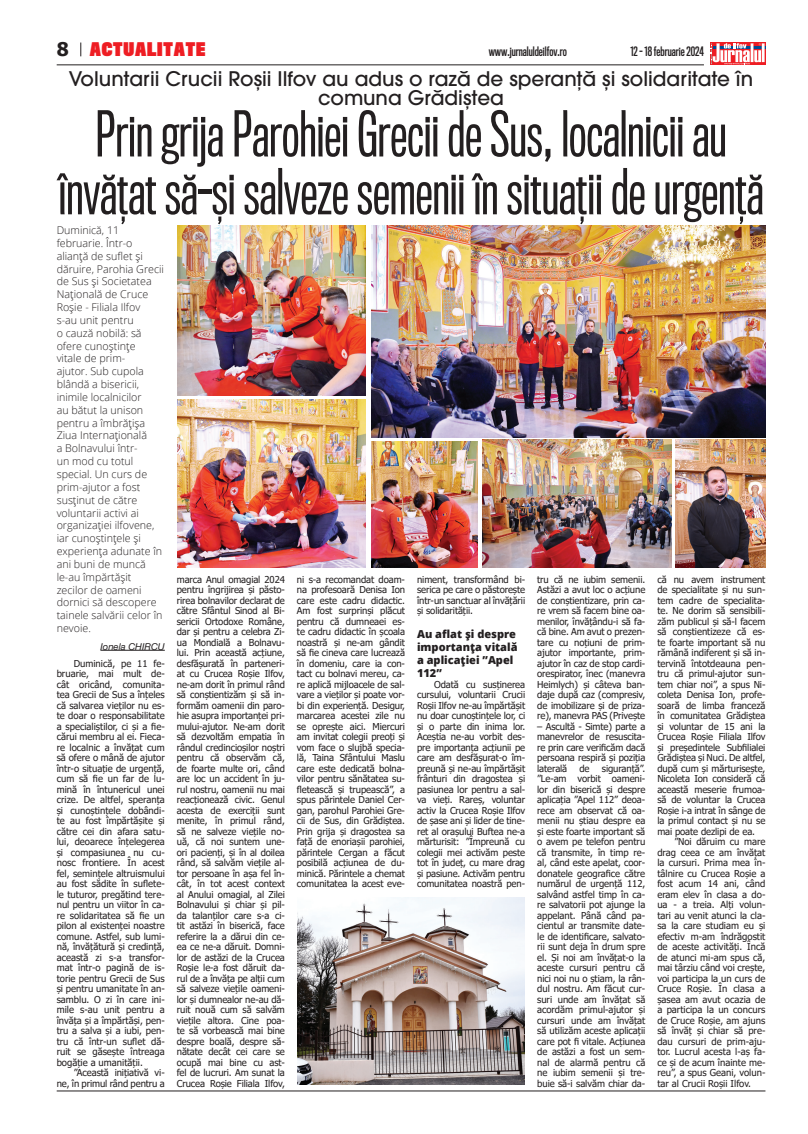
<style>
.page{position:relative;width:808px;height:1134px;background:#fff}
.page>*{position:absolute;margin:0;border:0;box-sizing:border-box;transform-origin:0 0}
.t1{font:58px/57.8px "Titling Gothic FB Comp";color:#231f20;text-align:center}
.t2{font:500 20px/19px "ITC Avant Garde Pro";color:#231f20;text-align:center}
.t3{font:700 18.8px "Tahoma";color:#231f20}
.t4{font:900 17.3px "Titling Gothic FB Comp";letter-spacing:.05em;color:#ee1d23}
.t5{font:600 12px "Titling Gothic FB Comp";color:#231f20}
.t6{font:800 11px/13px "Open Sans";color:#231f20}
.t7{font:300 10.7px/12.8px "Open Sans";color:#231f20}
.t8{font:9.5px/10.5px "Tahoma";letter-spacing:-.01em;color:#231f20;text-align:justify}
.t9{font:italic 9.5px "Helvetica Neue";color:#231f20}
</style>
<div class="page">
<svg style="left:710px;top:43px;width:55px;height:22px"></svg>
<hr style="left:57px;top:64px;width:647px;height:1px;background:#231f20">
<hr style="left:57px;top:1090px;width:708px;height:1px;background:#231f20">
<svg style="left:80px;top:43px;width:1px;height:13px"></svg>
<hr style="left:100px;top:650px;width:65px;height:1px;background:#231f20">
<img style="left:177px;top:400px;width:188px;height:167px">
<img style="left:371px;top:226px;width:394px;height:211px">
<img style="left:482px;top:440px;width:189px;height:127px">
<img style="left:177px;top:226px;width:188px;height:170px">
<img style="left:371px;top:441px;width:107px;height:126px">
<img style="left:676px;top:440px;width:89px;height:127px">
<img style="left:298px;top:897px;width:226px;height:188px">
<h3 class="t3" style="left:57px;top:36px;width:14px">8</h3>
<p class="t5" style="left:489px;top:45px;width:80px">www.jurnaluldeilfov.ro</p>
<p class="t5" style="left:630px;top:45px;width:75px">12 - 18 februarie 2024</p>
<h3 class="t4" style="left:90px;top:38px;width:117px">ACTUALITATE</h3>
<h2 class="t2" style="left:69px;top:69px;width:686px">Voluntarii Crucii Roșii Ilfov au adus o rază de speranță și solidaritate în comuna Grădiștea</h2>
<h1 class="t1" style="left:59px;top:106px;width:706px">Prin grija Parohiei Grecii de Sus, localnicii au învățat să-și salveze semenii în situații de urgență</h1>
<p class="t7" style="left:57px;top:223px;width:109px">Duminică, 11 februarie. Într-o alianță de suflet și dăruire, Parohia Grecii de Sus și Societatea<br>Națională de Cruce<br>Roșie - Filiala Ilfov<br>s-au unit pentru<br>o cauză nobilă: să ofere cunoștințe<br>vitale de prim-<br>ajutor. Sub cupola blândă a bisericii, inimile localnicilor<br>au bătut la unison pentru a îmbrățișa<br>Ziua Internațională<br>a Bolnavului într-<br>un mod cu totul special. Un curs de prim-ajutor a fost susținut de către voluntarii activi ai organizației ilfovene, iar cunoștințele și experiența adunate în ani buni de muncă le-au împărtășit zecilor de oameni dornici să descopere tainele salvării celor în nevoie.</p>
<p class="t9" style="left:100px;top:639px;width:66px">Ionela Chircu</p>
<p class="t8" style="left:57px;top:659px;width:110px;text-indent:17px">Duminică, pe 11 fe&shy;bruarie, mai mult de&shy;cât oricând, comunita&shy;tea Grecii de Sus a înțeles că salvarea vieților nu es&shy;te doar o responsabilitate a specialiștilor, ci și a fie&shy;cărui membru al ei. Fieca&shy;re localnic a învățat cum să ofere o mână de ajutor într-o situație de urgență, cum să fie un far de lu&shy;mină în întunericul unei crize. De altfel, speranța și cunoștințele dobândi&shy;te au fost împărtășite și către cei din afara satu&shy;lui, deoarece înțelegerea și compasiunea nu cu&shy;nosc frontiere. În acest fel, semințele altruismului au fost sădite în suflete&shy;le tuturor, pregătind tere&shy;nul pentru un viitor în ca&shy;re solidaritatea să fie un pilon al existenței noastre comune. Astfel, sub lumi&shy;nă, învățătură și credință, această zi s-a transfor&shy;mat într-o pagină de is&shy;torie pentru Grecii de Sus și pentru umanitate în an&shy;samblu. O zi în care ini&shy;mile s-au unit pentru a învăța și a împărtăși, pen&shy;tru a salva și a iubi, pen&shy;tru că într-un suflet dă&shy;ruit se găsește întreaga bogăție a umanității.</p>
<p class="t8" style="left:57px;top:1068px;width:110px;text-align:right">”Această inițiativă vi-<br>ne, în primul rând pentru a</p>
<p class="t8" style="left:177px;top:575px;width:110px">marca Anul omagial 2024 pentru îngrijirea și păsto&shy;rirea bolnavilor declarat de către Sfântul Sinod al Bi&shy;sericii Ortodoxe Române, dar și pentru a celebra Zi&shy;ua Mondială a Bolnavu&shy;lui. Prin această acțiune, desfășurată în parteneri&shy;at cu Crucea Roșie Ilfov, ne-am dorit în primul rând să conștientizăm și să in&shy;formăm oamenii din paro&shy;hie asupra importanței pri&shy;mului-ajutor. Ne-am dorit să dezvoltăm empatia în rândul credincioșilor noștri pentru că observăm că, de foarte multe ori, când are loc un accident în ju&shy;rul nostru, oamenii nu mai reacționează civic. Genul acesta de exerciții sunt menite, în primul rând, să ne salveze viețile no&shy;uă, că noi suntem une&shy;ori pacienți, și în al doilea rând, să salvăm viețile al&shy;tor persoane în așa fel în&shy;cât, în tot acest context al Anului omagial, al Zilei Bolnavului și chiar și pil&shy;da talanților care s-a ci&shy;tit astăzi în biserică, face referire la a dărui din ce&shy;ea ce ne-a dăruit. Domni&shy;lor de astăzi de la Crucea Roșie le-a fost dăruit da&shy;rul de a învăța pe alții cum să salveze viețile oameni&shy;lor și dumnealor ne-au dă&shy;ruit nouă cum să salvăm viețile altora. Cine poa&shy;te să vorbească mai bine despre boală, despre să&shy;nătate decât cei care se ocupă mai bine cu ast&shy;fel de lucruri. Am sunat la Crucea Roșie Filiala Ilfov,</p>
<p class="t8" style="left:297px;top:574px;width:110px">ni s-a recomandat doam&shy;na profesoară Denisa Ion care este cadru didactic.<br>Am fost surprinși plăcut pentru că dumneaei es&shy;te cadru didactic în școala noastră și ne-am gândit să fie cineva care lucrează în domeniu, care ia con&shy;tact cu bolnavi mereu, ca&shy;re aplică mijloacele de sal&shy;vare a vieților și poate vor&shy;bi din experiență. Desigur, marcarea acestei zile nu se oprește aici. Miercuri am invitat colegii preoți și vom face o slujbă specia&shy;lă, Taina Sfântului Maslu care este dedicată bolna&shy;vilor pentru sănătatea su&shy;fletească și trupească”, a spus părintele Daniel Cer&shy;gan, parohul Parohiei Gre&shy;cii de Sus, din Grădiștea.<br>Prin grija și dragostea sa față de enoriașii parohiei, părintele Cergan a făcut posibilă acțiunea de du&shy;minică. Părintele a chemat comunitatea la acest eve-</p>
<p class="t8" style="left:417px;top:574px;width:110px">niment, transformând bi&shy;serica pe care o păstorește într-un sanctuar al învățării și solidarității.</p>
<p class="t8" style="left:657px;top:575px;width:110px">că nu avem instrument de specialitate și nu sun&shy;tem cadre de specialita&shy;te. Ne dorim să sensibili&shy;zăm publicul și să-l facem să conștientizeze că es&shy;te foarte important să nu rămână indiferent și să in&shy;tervină întotdeauna pen&shy;tru că primul-ajutor sun&shy;tem chiar noi”, a spus Ni&shy;coleta Denisa Ion, profe&shy;soară de limba franceză în comunitatea Grădiștea și voluntar de 15 ani la Crucea Roșie Filiala Ilfov și președintele Subfilialei Grădiștea și Nuci. De altfel, după cum și mărturisește, Nicoleta Ion consideră că această meserie frumoa&shy;să de voluntar la Crucea Roșie i-a intrat în sânge de la primul contact și nu se mai poate dezlipi de ea.</p>
<p class="t8" style="left:657px;top:837px;width:110px;text-indent:17px">”Noi dăruim cu mare drag ceea ce am învățat la cursuri. Prima mea în&shy;tâlnire cu Crucea Roșie a fost acum 14 ani, când eram elev în clasa a do&shy;ua - a treia. Alți volun&shy;tari au venit atunci la cla&shy;sa la care studiam eu și efectiv m-am îndrăgostit de aceste activități. Încă de atunci mi-am spus că, mai târziu când voi crește, voi participa la un curs de Cruce Roșie. În clasa a șasea am avut ocazia de a participa la un concurs de Cruce Roșie, am ajuns să învăț și chiar să pre&shy;dau cursuri de prim-aju&shy;tor. Lucrul acesta l-aș fa&shy;ce și de acum înainte me&shy;reu”, a spus Geani, volun&shy;tar al Crucii Roșii Ilfov.</p>
<p class="t8" style="left:537px;top:575px;width:110px">tru că ne iubim semenii.<br>Astăzi a avut loc o acțiune de conștientizare, prin ca&shy;re vrem să facem bine oa&shy;menilor, învățându-i să fa&shy;că bine. Am avut o prezen&shy;tare cu noțiuni de prim&shy;ajutor importante, prim&shy;ajutor în caz de stop cardi&shy;orespirator, înec (manevra Heimlych) și câteva ban&shy;daje după caz (compresiv, de imobilizare și de priza&shy;re), manevra PAS (Privește</p>
<p class="t8" style="left:537px;top:722px;width:110px">– Ascultă - Simte) parte a manevrelor de resuscita&shy;re prin care verificăm dacă persoana respiră și poziția laterală</p>
<p class="t6" style="left:417px;top:627px;width:102px">Au aflat și despre importanța vitală a aplicației ”Apel<br>112”</p>
<p class="t8" style="left:417px;top:680px;width:110px;text-indent:17px">Odată cu susținerea cursului, voluntarii Crucii Roșii Ilfov ne-au împărtășit nu doar cunoștințele lor, ci și o parte din inima lor.<br>Aceștia ne-au vorbit des&shy;pre importanța acțiunii pe care am desfășurat-o îm&shy;preună și ne-au împărtășit frânturi din dragostea și pasiunea lor pentru a sal&shy;va vieți. Rareș, voluntar activ la Crucea Roșie Ilfov de șase ani și lider de tine&shy;ret al orașului Buftea ne-a mărturisit: ”Împreună cu colegii mei activăm peste tot în județ, cu mare drag și pasiune. Activăm pentru comunitatea noastră pen-</p>
<p class="t8" style="left:537px;top:764px;width:110px;text-indent:65px">siguranță”. ”Le-am vorbit oameni&shy;lor din biserică și despre aplicația ”Apel 112” deoa&shy;rece am observat că oa&shy;menii nu știau despre ea și este foarte important să o avem pe telefon pentru că transmite, în timp re&shy;al, când este apelat, coor&shy;donatele geografice către numărul de urgență 112, salvând astfel timp în ca&shy;re salvatorii pot ajunge la appelant. Până când pa&shy;cientul ar transmite date&shy;le de identificare, salvato&shy;rii sunt deja în drum spre el. Și noi am învățat-o la aceste cursuri pentru că nici noi nu o știam, la rân&shy;dul nostru. Am făcut cur&shy;suri unde am învățat să acordăm primul-ajutor și cursuri unde am învățat să utilizăm aceste aplicații care pot fi vitale. Acțiunea de astăzi a fost un sem&shy;nal de alarmă pentru că ne iubim semenii și tre&shy;buie să-i salvăm chiar da-</p>
<p class="t8" style="left:579px;top:764px;width:12px">de</p>
</div>
